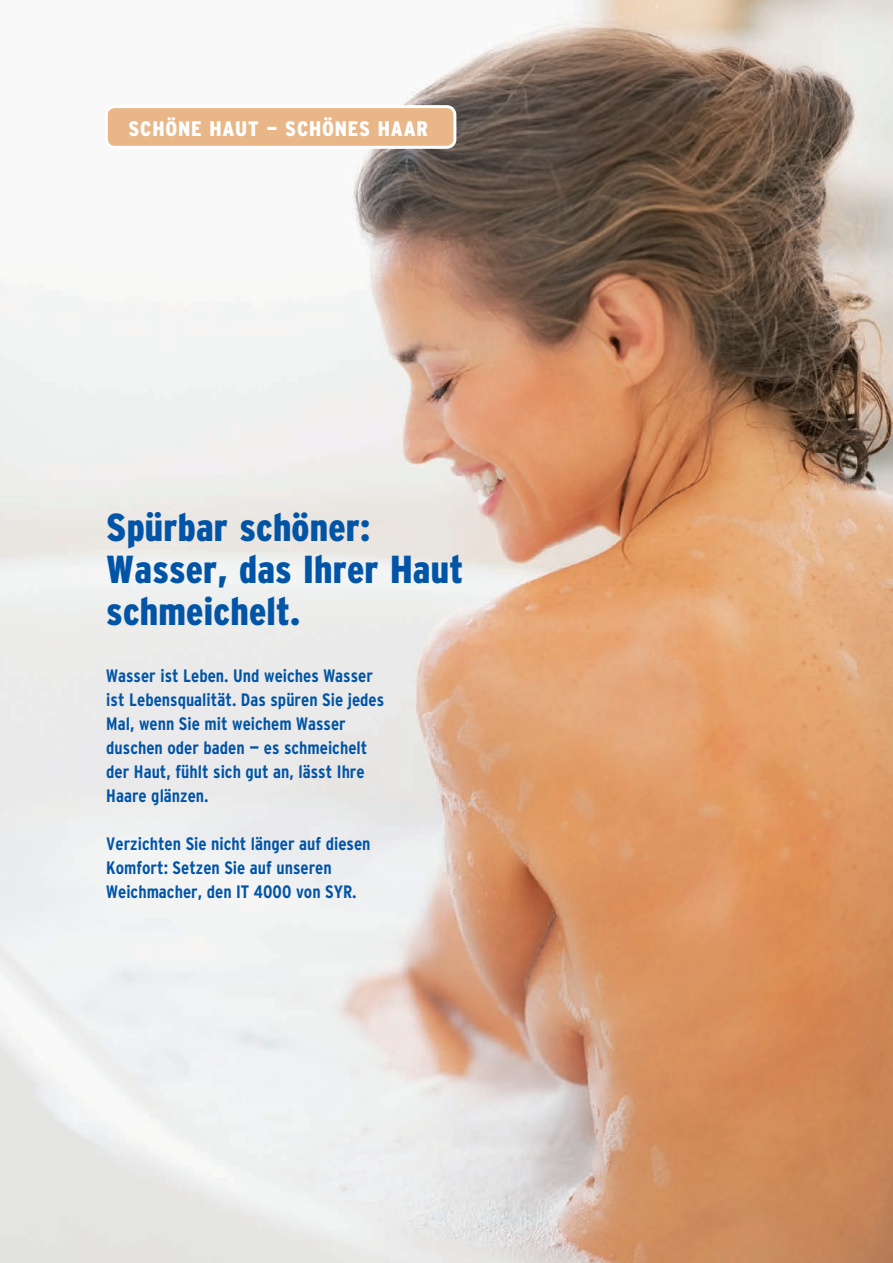
<style>
.page{position:relative;width:893px;height:1263px;background:#fff}
.page>*{position:absolute;margin:0;border:0;box-sizing:border-box;transform-origin:0 0}
.t1{font:900 condensed 39px "Interstate";letter-spacing:.005em;color:#0154a6}
.t2{font:900 condensed 21px "Interstate";letter-spacing:.04em;color:#fff}
.t3{font:700 condensed 18px "Interstate";color:#0154a6}
</style>
<div class="page">
<img style="left:0;top:0;width:893px;height:1263px">
<div style="left:106px;top:107px;width:349px;height:40px;background:#e8b687;border-radius:9px"></div>
<div style="left:105px;top:105px;width:351px;height:44px;border:3px solid #fff;border-radius:9px"></div>
<p class="t2" style="left:129px;top:117px;width:301px">SCHÖNE HAUT — SCHÖNES HAAR</p>
<p class="t1" style="left:106px;top:506px;width:266px">Spürbar schöner:</p>
<p class="t1" style="left:106px;top:548px;width:358px">Wasser, das Ihrer Haut</p>
<p class="t1" style="left:106px;top:590px;width:196px">schmeichelt.</p>
<p class="t3" style="left:106px;top:666px;width:268px">Wasser ist Leben. Und weiches Wasser</p>
<p class="t3" style="left:106px;top:690px;width:279px">ist Lebensqualität. Das spüren Sie jedes</p>
<p class="t3" style="left:106px;top:714px;width:241px">Mal, wenn Sie mit weichem Wasser</p>
<p class="t3" style="left:106px;top:738px;width:263px">duschen oder baden — es schmeichelt</p>
<p class="t3" style="left:106px;top:762px;width:260px">der Haut, fühlt sich gut an, lässt Ihre</p>
<p class="t3" style="left:106px;top:786px;width:104px">Haare glänzen.</p>
<p class="t3" style="left:106px;top:834px;width:266px">Verzichten Sie nicht länger auf diesen</p>
<p class="t3" style="left:106px;top:858px;width:227px">Komfort: Setzen Sie auf unseren</p>
<p class="t3" style="left:106px;top:882px;width:252px">Weichmacher, den IT 4000 von SYR.</p>
</div>
